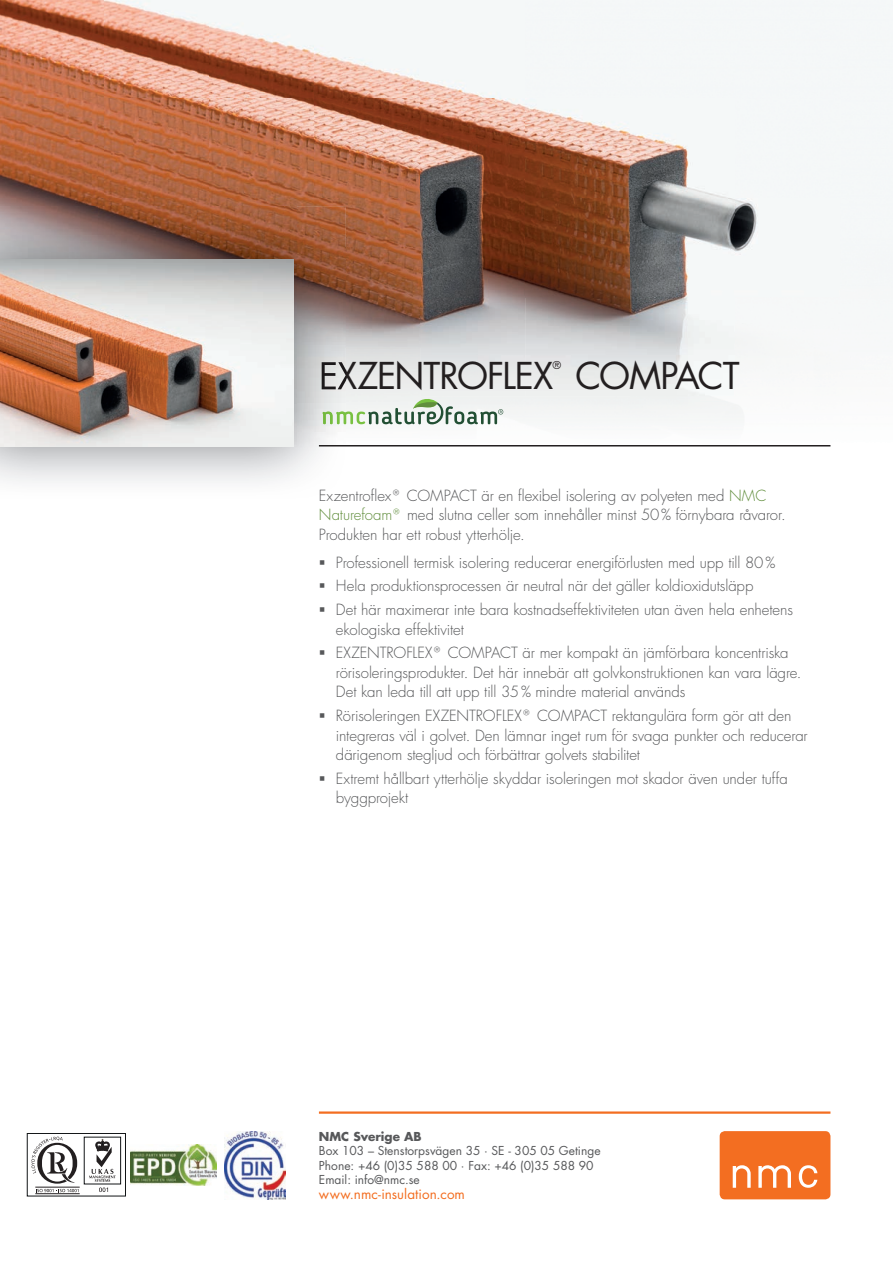
<style>
.page{position:relative;width:893px;height:1263px;background:#fff}
.page>*{position:absolute;margin:0;border:0;box-sizing:border-box;transform-origin:0 0}
.t1{font:36px "Futura CE";letter-spacing:-.03em;color:#231f20}
.t2{font:300 15px/19.5px "Futura CE";letter-spacing:-.005em;color:#57585a}
.t3{font:13.5px "Futura CE";letter-spacing:.005em;color:#f36e21}
.t4{font:12px/14.4px "Futura CE";color:#57585a}
.t5{font:700 12px "Futura CE";color:#57585a}
.s1{color:#618e3d}
</style>
<div class="page">
<svg style="left:27px;top:1133px;width:99px;height:63px"></svg>
<img style="left:0;top:0;width:840px;height:198px">
<img style="left:0;top:198px;width:210px;height:9px">
<img style="left:210px;top:198px;width:210px;height:50px">
<img style="left:420px;top:198px;width:421px;height:198px">
<img style="left:346px;top:248px;width:74px;height:177px">
<div style="left:346px;top:361px;width:207px;height:30px;background:#e9eaea"></div>
<svg style="left:346px;top:397px;width:157px;height:27px"></svg>
<img style="left:0;top:207px;width:346px;height:276px">
<img style="left:322px;top:361px;width:24px;height:30px">
<img style="left:323px;top:411px;width:23px;height:13px">
<img style="left:0;top:259px;width:293px;height:187px">
<img style="left:131px;top:1144px;width:86px;height:42px">
<img style="left:224px;top:1131px;width:61px;height:68px">
<hr style="left:319px;top:445px;width:511px;height:1px;background:#231f20">
<div style="left:720px;top:1131px;width:110px;height:68px;background:#f36e21;border-radius:5px"></div>
<svg style="left:733px;top:1165px;width:84px;height:23px"></svg>
<hr style="left:319px;top:1111px;width:511px;height:3px;background:#f36e21">
<h1 class="t1" style="left:319px;top:353px;width:422px">EXZENTROFLEX<sup>®</sup> COMPACT</h1>
<p class="t2" style="left:319px;top:485px;width:468px">Exzentroflex® COMPACT är en flexibel isolering av polyeten med <span class="s1">NMC<br>Naturefoam®</span> med slutna celler som innehåller minst 50 % förnybara råvaror.<br>Produkten har ett robust ytterhölje.</p>
<p class="t2" style="left:336px;top:550px;width:459px;line-height:23.7px">Professionell termisk isolering reducerar energiförlusten med upp till 80 %<br>Hela produktionsprocessen är neutral när det gäller koldioxidutsläpp<br>Det här maximerar inte bara kostnadseffektiviteten utan även hela enhetens</p>
<p class="t2" style="left:336px;top:617px;width:454px;line-height:23.7px">ekologiska effektivitet<br>EXZENTROFLEX® COMPACT är mer kompakt än jämförbara koncentriska</p>
<p class="t2" style="left:336px;top:663px;width:467px">rörisoleringsprodukter. Det här innebär att golvkonstruktionen kan vara lägre.<br>Det kan leda till att upp till 35 % mindre material används</p>
<p class="t2" style="left:336px;top:706px;width:473px">Rörisoleringen EXZENTROFLEX® COMPACT rektangulära form gör att den integreras väl i golvet. Den lämnar inget rum för svaga punkter och reducerar därigenom stegljud och förbättrar golvets stabilitet</p>
<p class="t2" style="left:336px;top:769px;width:453px">Extremt hållbart ytterhölje skyddar isoleringen mot skador även under tuffa byggprojekt</p>
<p class="t5" style="left:319px;top:1127px;width:104px">NMC Sverige AB</p>
<p class="t4" style="left:319px;top:1144px;width:283px">Box 103 – Stenstorpsvägen 35 · SE - 305 05 Getinge<br>Phone: +46 (0)35 588 00 · Fax: +46 (0)35 588 90<br>Email: info@nmc.se</p>
<p class="t3" style="left:319px;top:1185px;width:148px">www.nmc-insulation.com</p>
</div>
